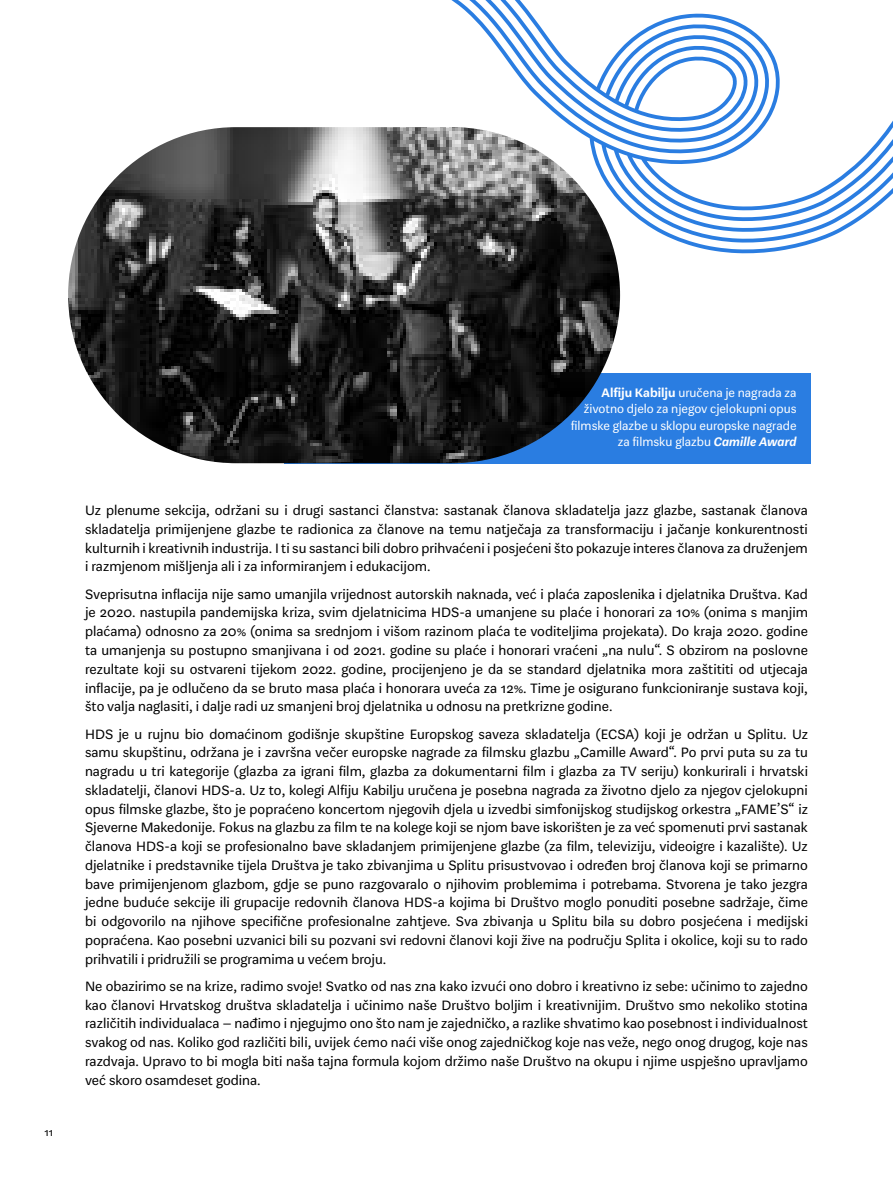
<style>
.page{position:relative;width:893px;height:1191px;background:#fff}
.page>*{position:absolute;margin:0;border:0;box-sizing:border-box;transform-origin:0 0}
.t1{font:15px/18.8px "Mote";color:#000;text-align:justify}
.t2{font:13.5px/16.2px "Mote";color:#fff;text-align:right}
.t3{font:12px "Mote";color:#000}
.s1{font-family:"Mote Sm Bld"}
.s2{font-family:"Mote Sm Bld Ita"}
</style>
<div class="page">
<div style="left:284px;top:373px;width:526px;height:90px;background:#2a7de1"></div>
<svg style="left:451px;top:0;width:442px;height:280px"></svg>
<img style="left:68px;top:127px;width:552px;height:336px;border-radius:168px">
<p class="t3" style="left:45px;top:1125px;width:10px">11</p>
<p class="t2" style="left:571px;top:385px;width:227px"><span class="s1">Alfiju Kabilju</span> uručena je nagrada za životno djelo za njegov cjelokupni opus filmske glazbe u sklopu europske nagrade za filmsku glazbu <span class="s2">Camille Award</span></p>
<p class="t1" style="left:85px;top:501px;width:724px">Uz plenume sekcija, održani su i drugi sastanci članstva: sastanak članova skladatelja jazz glazbe, sastanak članova skladatelja primijenjene glazbe te radionica za članove na temu natječaja za transformaciju i jačanje konkurentnosti kulturnih i kreativnih industrija. I ti su sastanci bili dobro prihvaćeni i posjećeni što pokazuje interes članova za druženjem i razmjenom mišljenja ali i za informiranjem i edukacijom.</p>
<p class="t1" style="left:85px;top:585px;width:724px">Sveprisutna inflacija nije samo umanjila vrijednost autorskih naknada, već i plaća zaposlenika i djelatnika Društva. Kad je 2020. nastupila pandemijska kriza, svim djelatnicima HDS-a umanjene su plaće i honorari za 10% (onima s manjim plaćama) odnosno za 20% (onima sa srednjom i višom razinom plaća te voditeljima projekata). Do kraja 2020. godine ta umanjenja su postupno smanjivana i od 2021. godine su plaće i honorari vraćeni „na nulu“. S obzirom na poslovne rezultate koji su ostvareni tijekom 2022. godine, procijenjeno je da se standard djelatnika mora zaštititi od utjecaja inflacije, pa je odlučeno da se bruto masa plaća i honorara uveća za 12%. Time je osigurano funkcioniranje sustava koji, što valja naglasiti, i dalje radi uz smanjeni broj djelatnika u odnosu na pretkrizne godine.</p>
<p class="t1" style="left:85px;top:724px;width:724px">HDS je u rujnu bio domaćinom godišnje skupštine Europskog saveza skladatelja (ECSA) koji je održan u Splitu. Uz samu skupštinu, održana je i završna večer europske nagrade za filmsku glazbu „Camille Award“. Po prvi puta su za tu nagradu u tri kategorije (glazba za igrani film, glazba za dokumentarni film i glazba za TV seriju) konkurirali i hrvatski skladatelji, članovi HDS-a. Uz to, kolegi Alfiju Kabilju uručena je posebna nagrada za životno djelo za njegov cjelokupni opus filmske glazbe, što je popraćeno koncertom njegovih djela u izvedbi simfonijskog studijskog orkestra „FAME’S“ iz Sjeverne Makedonije. Fokus na glazbu za film te na kolege koji se njom bave iskorišten je za već spomenuti prvi sastanak članova HDS-a koji se profesionalno bave skladanjem primijenjene glazbe (za film, televiziju, videoigre i kazalište). Uz djelatnike i predstavnike tijela Društva je tako zbivanjima u Splitu prisustvovao i određen broj članova koji se primarno bave primijenjenom glazbom, gdje se puno razgovaralo o njihovim problemima i potrebama. Stvorena je tako jezgra jedne buduće sekcije ili grupacije redovnih članova HDS-a kojima bi Društvo moglo ponuditi posebne sadržaje, čime bi odgovorilo na njihove specifične profesionalne zahtjeve. Sva zbivanja u Splitu bila su dobro posjećena i medijski popraćena. Kao posebni uzvanici bili su pozvani svi redovni članovi koji žive na području Splita i okolice, koji su to rado prihvatili i pridružili se programima u većem broju.</p>
<p class="t1" style="left:85px;top:977px;width:724px">Ne obazirimo se na krize, radimo svoje! Svatko od nas zna kako izvući ono dobro i kreativno iz sebe: učinimo to zajedno kao članovi Hrvatskog društva skladatelja i učinimo naše Društvo boljim i kreativnijim. Društvo smo nekoliko stotina različitih individualaca – nađimo i njegujmo ono što nam je zajedničko, a razlike shvatimo kao posebnost i individualnost svakog od nas. Koliko god različiti bili, uvijek ćemo naći više onog zajedničkog koje nas veže, nego onog drugog, koje nas razdvaja. Upravo to bi mogla biti naša tajna formula kojom držimo naše Društvo na okupu i njime uspješno upravljamo već skoro osamdeset godina.</p>
</div>
